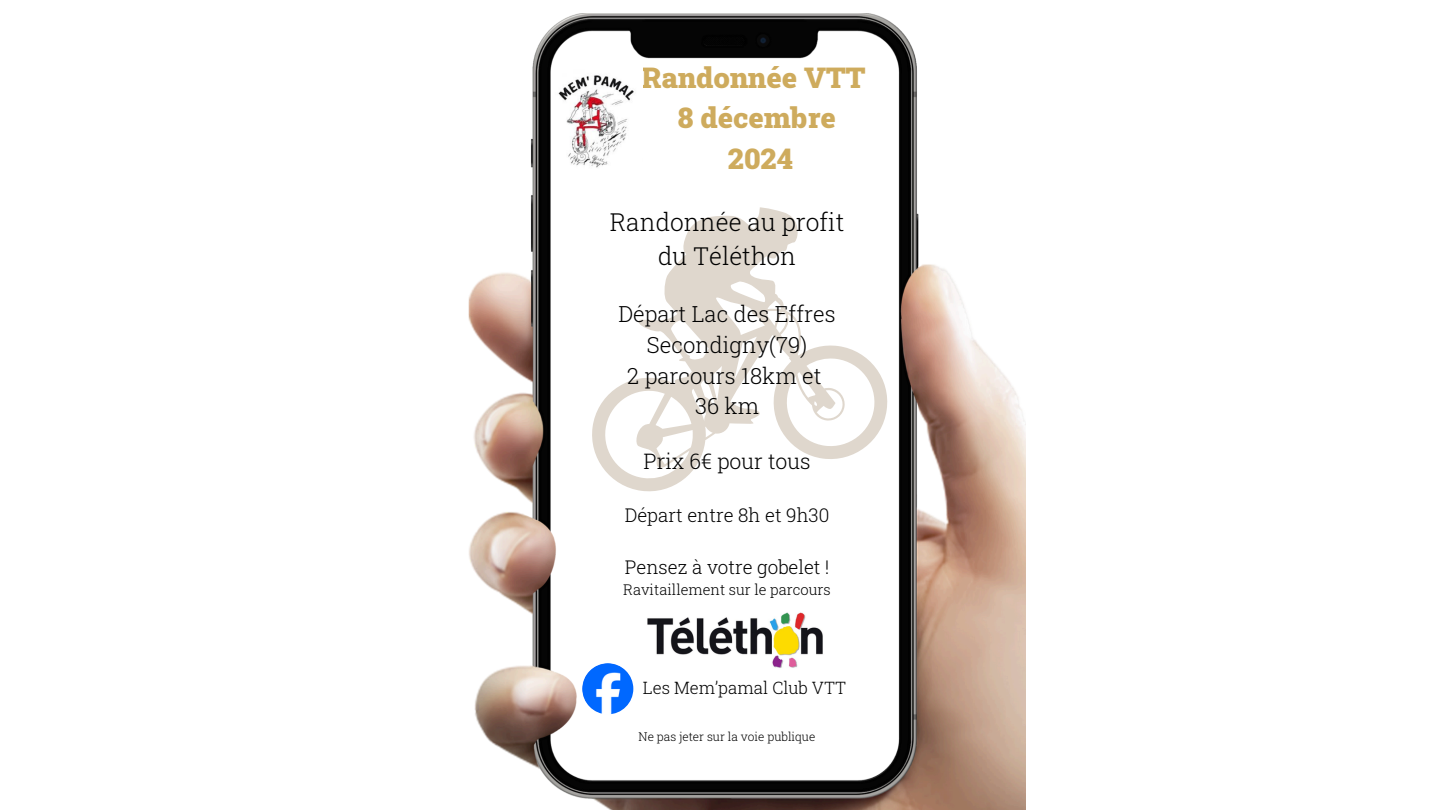
<style>
.page{position:relative;width:1440px;height:810px;background:#fff}
.page>*{position:absolute;margin:0;border:0;box-sizing:border-box;transform-origin:0 0}
.t1{font:900 29px/40.5px "Roboto Slab";color:#ceab5d;text-align:center}
.t2{font:300 24.6px/33.8px "Roboto Slab";color:#000;text-align:center}
.t3{font:300 22.1px/30.7px "Roboto Slab";color:#000;text-align:center}
.t4{font:300 21.3px "Roboto Slab";color:#000}
.t5{font:300 18.8px "Roboto Slab";color:#000}
.t6{font:300 17px "Roboto Slab";color:#000}
.t7{font:300 14.7px "Roboto Slab";color:#000}
.t8{font:300 12px "Roboto Slab";color:#000}
</style>
<div class="page">
<img style="left:468px;top:14px;width:557px;height:796px">
<h1 class="t1" style="left:641px;top:56px;width:225px">Randonnée VTT<br>8 décembre<br>2024</h1>
<h2 class="t2" style="left:610px;top:205px;width:236px">Randonnée au profit du Téléthon</h2>
<h3 class="t3" style="left:618px;top:298px;width:219px">Départ Lac des Effres<br>Secondigny(79)<br>2 parcours 18km et<br>36 km</h3>
<h4 class="t4" style="left:643px;top:447px;width:169px">Prix 6€ pour tous</h4>
<h5 class="t5" style="left:625px;top:502px;width:206px">Départ entre 8h et 9h30</h5>
<p class="t5" style="left:625px;top:554px;width:206px">Pensez à votre gobelet !</p>
<p class="t7" style="left:623px;top:580px;width:209px">Ravitaillement sur le parcours</p>
<h4 class="t6" style="left:643px;top:677px;width:205px">Les Mem’pamal Club VTT</h4>
<p class="t8" style="left:639px;top:728px;width:178px">Ne pas jeter sur la voie publique</p>
</div>
